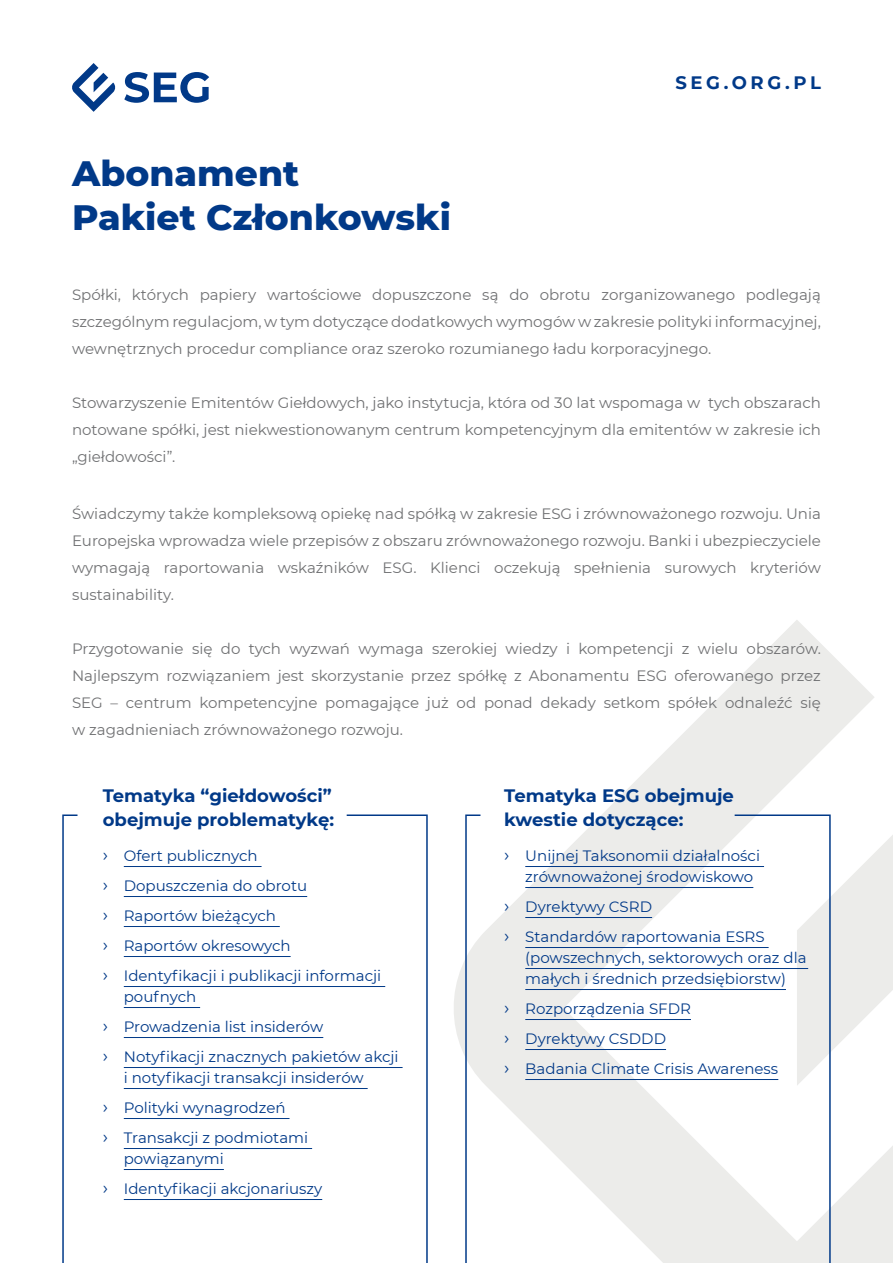
<style>
.page{position:relative;width:893px;height:1263px;background:#fff}
.page>*{position:absolute;margin:0;border:0;box-sizing:border-box;transform-origin:0 0}
.t1{font:800 36px/43.2px "Montserrat";color:#013988}
.t2{font:700 18px/24px "Montserrat";color:#013988}
.Paragraph{font:15px/27px "Montserrat";color:#707173;text-align:justify}
.t3{font:15px/21px "Montserrat";color:#013988}
.s1{font-size:18px}
</style>
<div class="page">
<svg style="left:454px;top:620px;width:438px;height:643px"></svg>
<svg style="left:124px;top:72px;width:85px;height:31px"></svg>
<svg style="left:72px;top:63px;width:44px;height:49px"></svg>
<svg style="left:62px;top:814px;width:366px;height:449px"></svg>
<svg style="left:464px;top:814px;width:367px;height:449px"></svg>
<hr style="left:124px;top:866px;width:137px;height:1px;background:#013988">
<hr style="left:124px;top:896px;width:183px;height:1px;background:#013988">
<hr style="left:124px;top:926px;width:156px;height:1px;background:#013988">
<hr style="left:124px;top:956px;width:166px;height:1px;background:#013988">
<hr style="left:124px;top:986px;width:261px;height:1px;background:#013988">
<hr style="left:124px;top:1007px;width:76px;height:1px;background:#013988">
<hr style="left:124px;top:1037px;width:199px;height:1px;background:#013988">
<hr style="left:124px;top:1067px;width:278px;height:1px;background:#013988">
<hr style="left:124px;top:1088px;width:243px;height:1px;background:#013988">
<hr style="left:124px;top:1118px;width:165px;height:1px;background:#013988">
<hr style="left:124px;top:1148px;width:188px;height:1px;background:#013988">
<hr style="left:124px;top:1169px;width:100px;height:1px;background:#013988">
<hr style="left:124px;top:1199px;width:198px;height:1px;background:#013988">
<hr style="left:525px;top:866px;width:239px;height:1px;background:#013988">
<hr style="left:525px;top:887px;width:228px;height:1px;background:#013988">
<hr style="left:525px;top:917px;width:127px;height:1px;background:#013988">
<hr style="left:525px;top:947px;width:243px;height:1px;background:#013988">
<hr style="left:525px;top:968px;width:283px;height:1px;background:#013988">
<hr style="left:525px;top:989px;width:261px;height:1px;background:#013988">
<hr style="left:525px;top:1019px;width:166px;height:1px;background:#013988">
<hr style="left:525px;top:1049px;width:141px;height:1px;background:#013988">
<hr style="left:525px;top:1079px;width:253px;height:1px;background:#013988">
<h1 class="t1" style="left:72px;top:150px;width:380px">Abonament<br>Pakiet Członkowski</h1>
<p class="t2" style="left:675px;top:70px;width:147px">SEG.ORG.PL</p>
<p class="Paragraph" style="left:72px;top:281px;width:750px">Spółki, których papiery wartościowe dopuszczone są do obrotu zorganizowanego podlegają szczególnym regulacjom, w tym dotyczące dodatkowych wymogów w zakresie polityki informacyjnej, wewnętrznych procedur compliance oraz szeroko rozumianego ładu korporacyjnego.</p>
<p class="Paragraph" style="left:72px;top:389px;width:750px">Stowarzyszenie Emitentów Giełdowych, jako instytucja, która od 30 lat wspomaga w tych obszarach notowane spółki, jest niekwestionowanym centrum kompetencyjnym dla emitentów w zakresie ich „giełdowości”.</p>
<p class="Paragraph" style="left:72px;top:500px;width:750px">Świadczymy także kompleksową opiekę nad spółką w zakresie ESG i zrównoważonego rozwoju. Unia Europejska wprowadza wiele przepisów z obszaru zrównoważonego rozwoju. Banki i ubezpieczyciele wymagają raportowania wskaźników ESG. Klienci oczekują spełnienia surowych kryteriów sustainability.</p>
<p class="Paragraph" style="left:72px;top:635px;width:750px">Przygotowanie się do tych wyzwań wymaga szerokiej wiedzy i kompetencji z wielu obszarów.<br>Najlepszym rozwiązaniem jest skorzystanie przez spółkę z Abonamentu ESG oferowanego przez SEG – centrum kompetencyjne pomagające już od ponad dekady setkom spółek odnaleźć się w zagadnieniach zrównoważonego rozwoju.</p>
<h2 class="t2" style="left:103px;top:783px;width:233px">Tematyka “giełdowości” obejmuje problematykę:</h2>
<h2 class="t2" style="left:504px;top:783px;width:231px">Tematyka ESG obejmuje</h2>
<h2 class="t2" style="left:504px;top:807px;width:181px">kwestie dotyczące:</h2>
<p class="t3" style="left:103px;top:844px;width:156px"><span class="s1">›</span> Ofert publicznych</p>
<p class="t3" style="left:103px;top:874px;width:206px"><span class="s1">›</span> Dopuszczenia do obrotu</p>
<p class="t3" style="left:103px;top:904px;width:174px"><span class="s1">›</span> Raportów bieżących</p>
<p class="t3" style="left:103px;top:934px;width:189px"><span class="s1">›</span> Raportów okresowych</p>
<p class="t3" style="left:124px;top:964px;width:259px;text-indent:-21px"><span class="s1">›</span> Identyfikacji i publikacji informacji poufnych</p>
<p class="t3" style="left:103px;top:1015px;width:222px"><span class="s1">›</span> Prowadzenia list insiderów</p>
<p class="t3" style="left:124px;top:1045px;width:276px;text-indent:-21px"><span class="s1">›</span> Notyfikacji znacznych pakietów akcji i notyfikacji transakcji insiderów</p>
<p class="t3" style="left:103px;top:1096px;width:184px"><span class="s1">›</span> Polityki wynagrodzeń</p>
<p class="t3" style="left:124px;top:1126px;width:186px;text-indent:-21px"><span class="s1">›</span> Transakcji z podmiotami powiązanymi</p>
<p class="t3" style="left:103px;top:1177px;width:221px"><span class="s1">›</span> Identyfikacji akcjonariuszy</p>
<p class="t3" style="left:525px;top:844px;width:236px;text-indent:-21px"><span class="s1">›</span> Unijnej Taksonomii działalności zrównoważonej środowiskowo</p>
<p class="t3" style="left:504px;top:895px;width:149px"><span class="s1">›</span> Dyrektywy CSRD</p>
<p class="t3" style="left:525px;top:925px;width:283px;text-indent:-21px"><span class="s1">›</span> Standardów raportowania ESRS (powszechnych, sektorowych oraz dla małych i średnich przedsiębiorstw)</p>
<p class="t3" style="left:504px;top:997px;width:188px"><span class="s1">›</span> Rozporządzenia SFDR</p>
<p class="t3" style="left:504px;top:1027px;width:163px"><span class="s1">›</span> Dyrektywy CSDDD</p>
<p class="t3" style="left:504px;top:1057px;width:275px"><span class="s1">›</span> Badania Climate Crisis Awareness</p>
</div>
